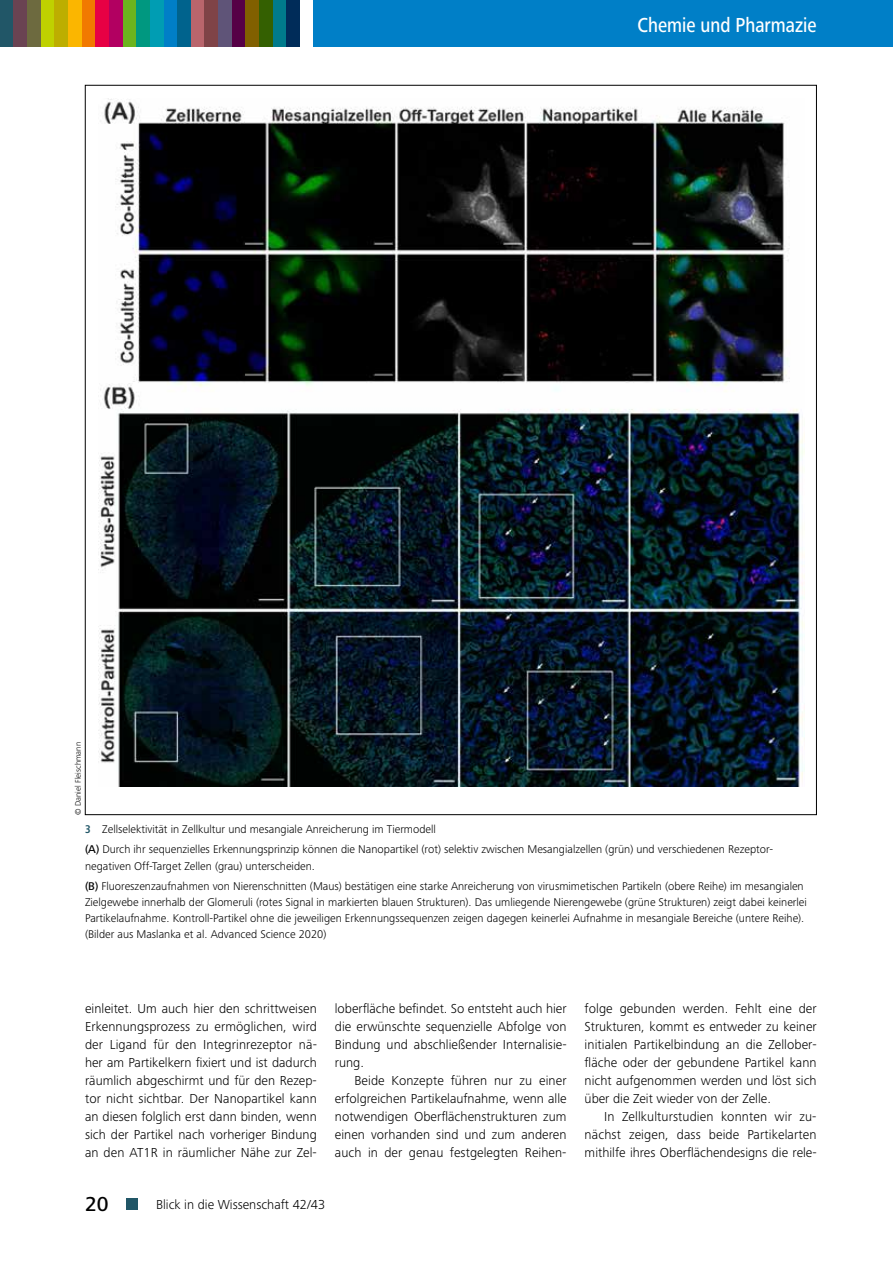
<style>
.page{position:relative;width:893px;height:1263px;background:#fff}
.page>*{position:absolute;margin:0;border:0;box-sizing:border-box;transform-origin:0 0}
.t1{font:500 21px "Frutiger Next LTW1 G";color:#fff;scale:.85 1}
.t2{font:500 21px "Frutiger Next LTW1 G";color:#000}
.t3{font:300 13.5px/18px "Frutiger Next LTW1 G";letter-spacing:.005em;color:#000;text-align:justify}
.t4{font:300 11.7px/20.4px "Frutiger Next LTW1 G";color:#000}
.t5{font:300 8.25px "Frutiger Next LTW1 G";color:#000}
.s1{font-family:"Frutiger Next Pro";font-weight:700;font-stretch:condensed;color:#215667}
.s2{font-weight:500}
</style>
<div class="page">
<div style="left:127px;top:1198px;width:11px;height:11px;background:#215667"></div>
<div style="left:0;top:0;width:14px;height:47px;background:#215667"></div>
<div style="left:14px;top:0;width:13px;height:47px;background:#6a4352"></div>
<div style="left:27px;top:0;width:14px;height:47px;background:#6d6a3f"></div>
<div style="left:41px;top:0;width:14px;height:47px;background:#bfd100"></div>
<div style="left:55px;top:0;width:13px;height:47px;background:#bdae00"></div>
<div style="left:68px;top:0;width:14px;height:47px;background:#fbb600"></div>
<div style="left:82px;top:0;width:13px;height:47px;background:#f17900"></div>
<div style="left:95px;top:0;width:14px;height:47px;background:#e70044"></div>
<div style="left:109px;top:0;width:14px;height:47px;background:#b20061"></div>
<div style="left:123px;top:0;width:13px;height:47px;background:#6cb41e"></div>
<div style="left:136px;top:0;width:14px;height:47px;background:#009880"></div>
<div style="left:150px;top:0;width:14px;height:47px;background:#009db3"></div>
<div style="left:164px;top:0;width:13px;height:47px;background:#007fc7"></div>
<div style="left:177px;top:0;width:14px;height:47px;background:#00638d"></div>
<div style="left:191px;top:0;width:14px;height:47px;background:#b9656c"></div>
<div style="left:205px;top:0;width:13px;height:47px;background:#7f4347"></div>
<div style="left:218px;top:0;width:14px;height:47px;background:#5f5478"></div>
<div style="left:232px;top:0;width:14px;height:47px;background:#560046"></div>
<div style="left:246px;top:0;width:13px;height:47px;background:#816000"></div>
<div style="left:259px;top:0;width:14px;height:47px;background:#346001"></div>
<div style="left:273px;top:0;width:13px;height:47px;background:#007b8c"></div>
<div style="left:286px;top:0;width:14px;height:47px;background:#002c59"></div>
<div style="left:314px;top:0;width:579px;height:47px;background:#007fc7"></div>
<img style="left:99px;top:98px;width:705px;height:688px">
<p class="t5" style="left:73px;top:815px;width:74px;rotate:-90deg">© Daniel Fleischmann</p>
<h1 class="t1" style="left:637px;top:13px;width:212px">Chemie und Pharmazie</h1>
<p class="t4" style="left:85px;top:819px;width:690px"><span class="s1">3</span> Zellselektivität in Zellkultur und mesangiale Anreicherung im Tiermodell<br><span class="s2">(A)</span> Durch ihr sequenzielles Erkennungsprinzip können die Nanopartikel (rot) selektiv zwischen Mesangialzellen (grün) und verschiedenen Rezeptor-</p>
<p class="t4" style="left:85px;top:855px;width:720px">negativen Off-Target Zellen (grau) unterscheiden.<br><span class="s2">(B)</span> Fluoreszenzaufnahmen von Nierenschnitten (Maus) bestätigen eine starke Anreicherung von virusmimetischen Partikeln (obere Reihe) im mesangialen</p>
<p class="t4" style="left:85px;top:894px;width:723px;line-height:16px">Zielgewebe innerhalb der Glomeruli (rotes Signal in markierten blauen Strukturen). Das umliegende Nierengewebe (grüne Strukturen) zeigt dabei keinerlei<br>Partikelaufnahme. Kontroll-Partikel ohne die jeweiligen Erkennungssequenzen zeigen dagegen keinerlei Aufnahme in mesangiale Bereiche (untere Reihe). (Bilder aus Maslanka et al. Advanced Science 2020)</p>
<p class="t3" style="left:85px;top:999px;width:233px">einleitet. Um auch hier den schrittweisen Erkennungsprozess zu ermöglichen, wird der Ligand für den Integrinrezeptor nä&shy;her am Partikelkern fixiert und ist dadurch räumlich abgeschirmt und für den Rezep&shy;tor nicht sichtbar. Der Nanopartikel kann an diesen folglich erst dann binden, wenn sich der Partikel nach vorheriger Bindung an den AT1R in räumlicher Nähe zur Zel-</p>
<p class="t3" style="left:335px;top:999px;width:233px">loberfläche befindet. So entsteht auch hier die erwünschte sequenzielle Abfolge von Bindung und abschließender Internalisie&shy;rung.</p>
<p class="t3" style="left:335px;top:1071px;width:233px;text-indent:19px">Beide Konzepte führen nur zu einer erfolgreichen Partikelaufnahme, wenn alle notwendigen Oberflächenstrukturen zum einen vorhanden sind und zum anderen auch in der genau festgelegten Reihen-</p>
<h1 class="t2" style="left:85px;top:1192px;width:25px">20</h1>
<p class="t3" style="left:156px;top:1195px;width:171px">Blick in die Wissenschaft 42/43</p>
<p class="t3" style="left:585px;top:999px;width:234px">folge gebunden werden. Fehlt eine der Strukturen, kommt es entweder zu keiner initialen Partikelbindung an die Zellober&shy;fläche oder der gebundene Partikel kann nicht aufgenommen werden und löst sich über die Zeit wieder von der Zelle.</p>
<p class="t3" style="left:585px;top:1107px;width:233px;text-indent:19px">In Zellkulturstudien konnten wir zu&shy;nächst zeigen, dass beide Partikelarten mithilfe ihres Oberflächendesigns die rele-</p>
</div>
